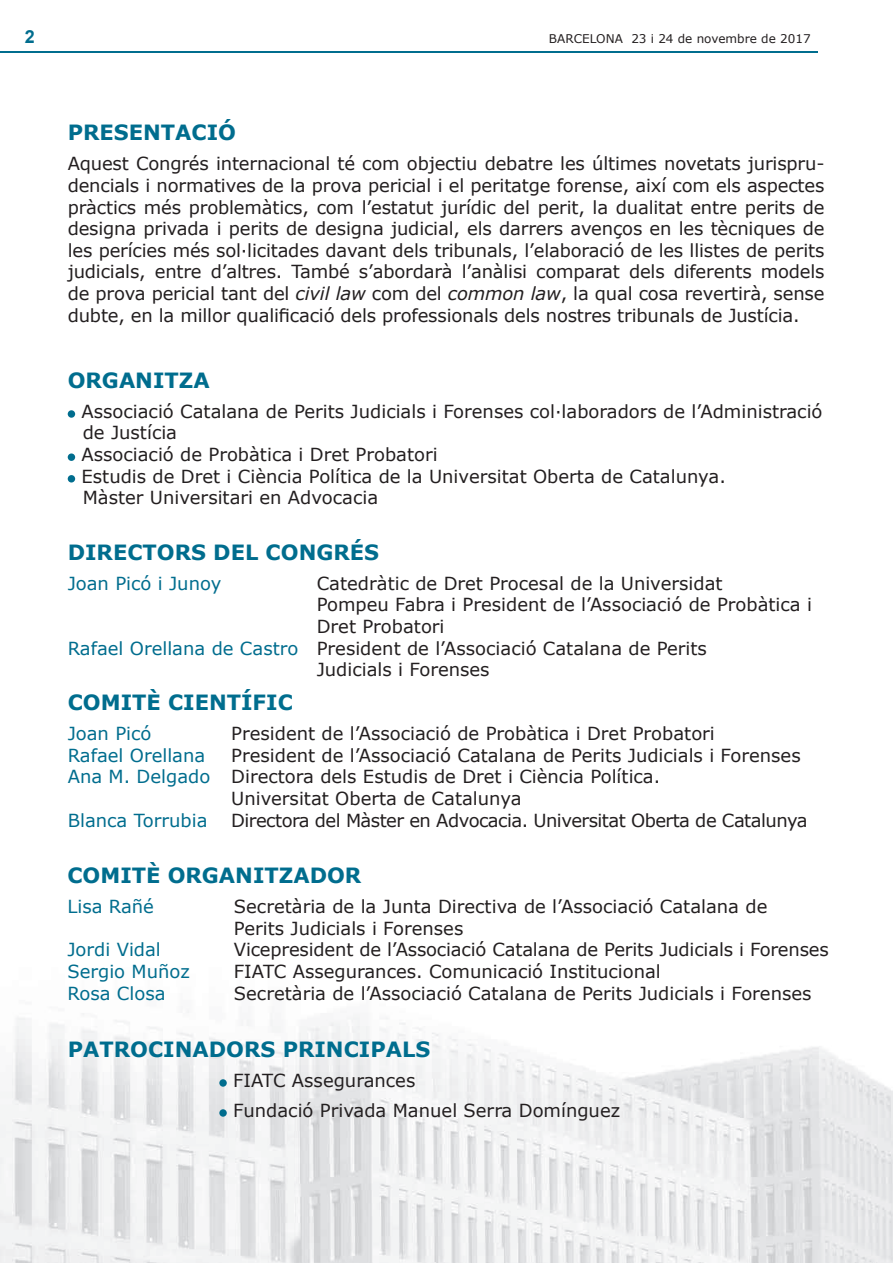
<style>
.page{position:relative;width:893px;height:1263px;background:#fff}
.page>*{position:absolute;margin:0;border:0;box-sizing:border-box;transform-origin:0 0}
.t1{font:700 21px "Verdana";color:#006d8e}
.t2{font:18px/21.6px "Verdana";color:#231f20}
.t3{font:18px "Verdana";color:#006d8e}
.t4{font:18px "Verdana";letter-spacing:-.03em;color:#231f20}
.t5{font:700 18px "Arial";color:#006d8e}
.t6{font:12px "Verdana";color:#231f20}
.s1{font-style:italic}
.s2{color:#006d8e}
</style>
<div class="page">
<hr style="left:0;top:51px;width:817px;height:1px;background:#006d8e">
<img style="left:0;top:1010px;width:893px;height:253px">
<div style="left:68px;top:410px;width:7px;height:8px;background:#006d8e;border-radius:50%"></div>
<div style="left:68px;top:453px;width:7px;height:8px;background:#006d8e;border-radius:50%"></div>
<div style="left:68px;top:475px;width:7px;height:7px;background:#006d8e;border-radius:50%"></div>
<div style="left:219px;top:1079px;width:8px;height:8px;background:#006d8e;border-radius:50%"></div>
<div style="left:219px;top:1109px;width:8px;height:8px;background:#006d8e;border-radius:50%"></div>
<p class="t5" style="left:25px;top:25px;width:12px">2</p>
<p class="t6" style="left:549px;top:31px;width:263px">BARCELONA 23 i 24 de novembre de 2017</p>
<p class="t1" style="left:68px;top:119px;width:170px">PRESENTACIÓ</p>
<p class="t2" style="left:68px;top:153px;width:758px;text-align:justify">Aquest Congrés internacional té com objectiu debatre les últimes novetats jurispru&shy;dencials i normatives de la prova pericial i el peritatge forense, així com els aspectes pràctics més problemàtics, com l’estatut jurídic del perit, la dualitat entre perits de designa privada i perits de designa judicial, els darrers avenços en les tècniques de les perícies més sol·licitades davant dels tribunals, l’elaboració de les llistes de perits judicials, entre d’altres. També s’abordarà l’anàlisi comparat dels diferents models de prova pericial tant del <span class="s1">civil law</span> com del <span class="s1">common law</span>, la qual cosa revertirà, sense dubte, en la millor qualificació dels professionals dels nostres tribunals de Justícia.</p>
<p class="t1" style="left:68px;top:366px;width:144px">ORGANITZA</p>
<p class="t2" style="left:81px;top:401px;width:742px">Associació Catalana de Perits Judicials i Forenses col·laboradors de l’Administració de Justícia<br>Associació de Probàtica i Dret Probatori<br>Estudis de Dret i Ciència Política de la Universitat Oberta de Catalunya.<br>Màster Universitari en Advocacia</p>
<p class="t1" style="left:68px;top:539px;width:313px">DIRECTORS DEL CONGRÉS</p>
<p class="t3" style="left:68px;top:572px;width:155px">Joan Picó i Junoy</p>
<p class="t2" style="left:317px;top:573px;width:407px">Catedràtic de Dret Procesal de la Universidat</p>
<p class="t2" style="left:317px;top:594px;width:497px">Pompeu Fabra i President de l’Associació de Probàtica i</p>
<p class="t2" style="left:317px;top:616px;width:129px">Dret Probatori</p>
<p class="t2" style="left:68px;top:638px;width:641px"><span class="s2">Rafael Orellana de Castro</span> President de l’Associació Catalana de Perits</p>
<p class="t2" style="left:317px;top:659px;width:174px">Judicials i Forenses</p>
<p class="t1" style="left:68px;top:689px;width:227px">COMITÈ CIENTÍFIC</p>
<p class="t3" style="left:68px;top:722px;width:85px">Joan Picó</p>
<p class="t2" style="left:231px;top:723px;width:485px">President de l’Associació de Probàtica i Dret Probatori</p>
<p class="t3" style="left:68px;top:744px;width:139px">Rafael Orellana</p>
<p class="t2" style="left:231px;top:745px;width:571px">President de l’Associació Catalana de Perits Judicials i Forenses</p>
<p class="t2" style="left:68px;top:766px;width:594px"><span class="s2">Ana M. Delgado</span> Directora dels Estudis de Dret i Ciència Política.</p>
<p class="t2" style="left:231px;top:788px;width:292px">Universitat Oberta de Catalunya</p>
<p class="t3" style="left:68px;top:808px;width:141px">Blanca Torrubia</p>
<p class="t4" style="left:231px;top:808px;width:578px">Directora del Màster en Advocacia. Universitat Oberta de Catalunya</p>
<p class="t1" style="left:67px;top:862px;width:295px">COMITÈ ORGANITZADOR</p>
<p class="t3" style="left:67px;top:895px;width:88px">Lisa Rañé</p>
<p class="t2" style="left:234px;top:896px;width:535px">Secretària de la Junta Directiva de l’Associació Catalana de<br>Perits Judicials i Forenses</p>
<p class="t3" style="left:67px;top:938px;width:95px">Jordi Vidal</p>
<p class="t2" style="left:234px;top:939px;width:596px">Vicepresident de l’Associació Catalana de Perits Judicials i Forenses</p>
<p class="t3" style="left:67px;top:960px;width:124px">Sergio Muñoz</p>
<p class="t2" style="left:234px;top:961px;width:428px">FIATC Assegurances. Comunicació Institucional</p>
<p class="t3" style="left:67px;top:982px;width:100px">Rosa Closa</p>
<p class="t2" style="left:234px;top:982px;width:579px">Secretària de l’Associació Catalana de Perits Judicials i Forenses</p>
<p class="t1" style="left:68px;top:1035px;width:364px">PATROCINADORS PRINCIPALS</p>
<p class="t2" style="left:233px;top:1065px;width:389px;line-height:30px">FIATC Assegurances<br>Fundació Privada Manuel Serra Domínguez</p>
</div>
